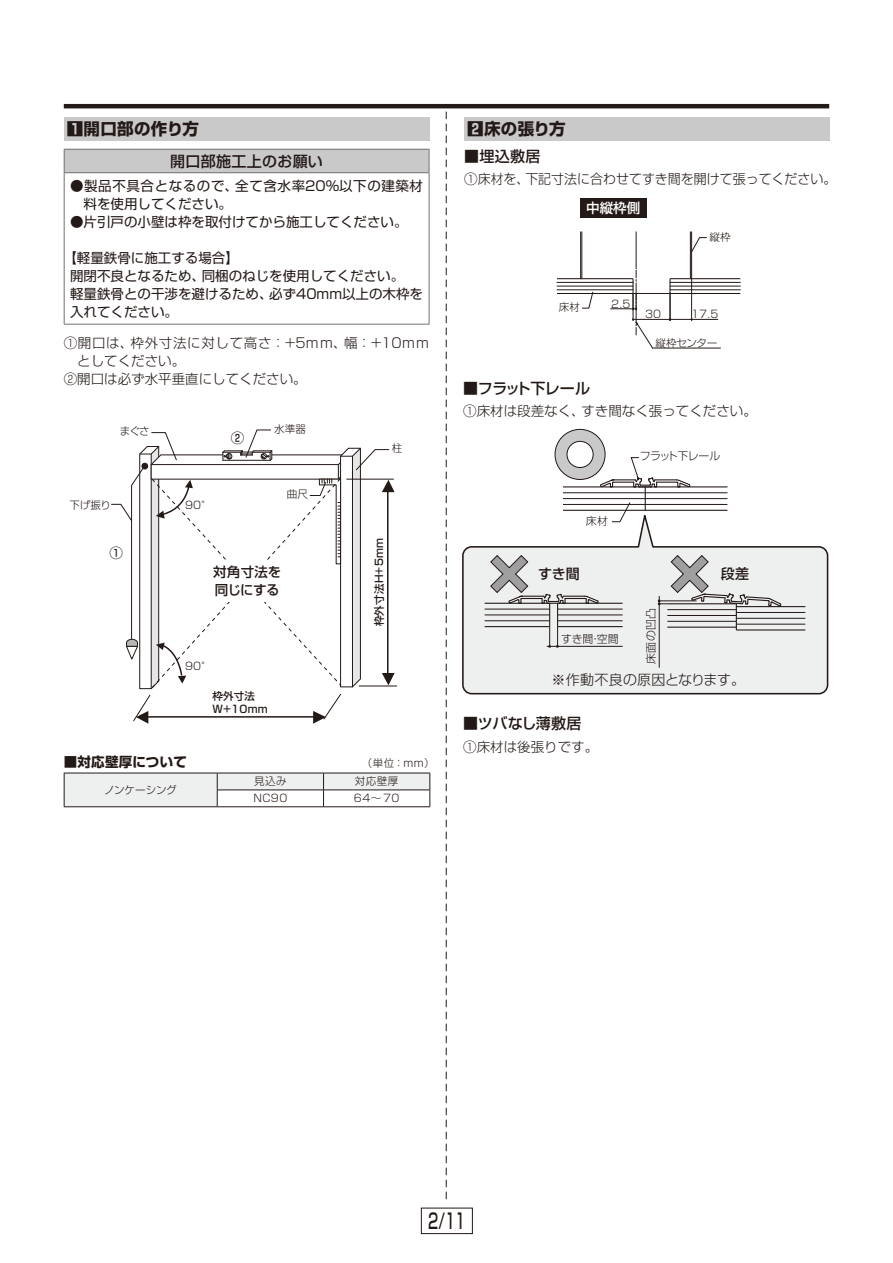
<style>
.page{position:relative;width:893px;height:1263px;background:#fff}
.page>*{position:absolute;margin:0;border:0;box-sizing:border-box;transform-origin:0 0}
.t1{font:21px "Shin Go Pro Medium 90 msp RKSJ H";color:#231916;scale:.64 1}
.t2{font:16.5px "Shin Go Pro Bold 90 msp RKSJ H";letter-spacing:.02em;color:#231916}
.t3{font:15px "Shin Go Pro Medium 90 msp RKSJ H";letter-spacing:.02em;color:#231916}
.t4{font:15px "Shin Go Pro Medium 90 msp RKSJ H";letter-spacing:-.03em;color:#231916}
.t5{font:15px "Shin Go Pro Medium 90 msp RKSJ H";letter-spacing:-.01em;color:#231916}
.t6{font:13.95px "Shin Go Pro Light 90 msp RKSJ H";letter-spacing:.02em;color:#231916}
.t7{font:13.95px "Shin Go Pro Medium 90 msp RKSJ H";color:#231916}
.t8{font:13.5px/18px "Shin Go Pro Regular 90 msp RKSJ H";color:#231916}
.t9{font:13.5px "Shin Go Pro Light 90 msp RKSJ H";color:#231916}
.t10{font:13.5px/18px "Shin Go Pro Regular 90 msp RKSJ H";letter-spacing:.045em;color:#231916}
.t11{font:13.5px "Shin Go Pro Light 90 msp RKSJ H";letter-spacing:.05em;color:#231916}
.t12{font:13.5px/18px "Shin Go Pro Medium 90 msp RKSJ H";letter-spacing:-.015em;color:#231916}
.t13{font:13.5px "Shin Go Pro Bold 90 msp RKSJ H";letter-spacing:.02em;color:#231916}
.t14{font:13.5px "Shin Go Pro Medium 90 msp RKSJ H";color:#fff}
.t15{font:10.95px "Shin Go Pro Light 90 msp RKSJ H";letter-spacing:-.01em;color:#231916}
.t16{font:10.95px "Shin Go Pro Light 90 msp RKSJ H";letter-spacing:-.04em;color:#231916}
.t17{font:10.5px "Shin Go Pro Light 90 msp RKSJ H";letter-spacing:.02em;color:#231916}
.t18{font:10.5px/12.6px "Shin Go Pro Medium 90 msp RKSJ H";letter-spacing:.02em;color:#231916}
.t19{font:10.5px "Shin Go Pro Light 90 msp RKSJ H";letter-spacing:-.015em;color:#231916}
</style>
<div class="page">
<hr style="left:64px;top:104px;width:765px;height:4px;background:#231916">
<svg style="left:64px;top:773px;width:366px;height:34px"></svg>
<hr style="left:217px;top:806px;width:213px;height:1px;background:#231916">
<hr style="left:359px;top:686px;width:38px;height:1px;background:#231916">
<svg style="left:111px;top:429px;width:284px;height:295px"></svg>
<div style="left:64px;top:117px;width:365px;height:23px;background:#c9c9ca"></div>
<div style="left:464px;top:117px;width:366px;height:23px;background:#c9c9ca"></div>
<div style="left:64px;top:149px;width:365px;height:24px;background:#c9c9ca"></div>
<hr style="left:64px;top:149px;width:365px;height:1px;background:#717171">
<svg style="left:64px;top:150px;width:1px;height:22px"></svg>
<svg style="left:429px;top:150px;width:1px;height:22px"></svg>
<hr style="left:64px;top:172px;width:365px;height:1px;background:#717171">
<hr style="left:64px;top:173px;width:1px;height:151px;background:#717171">
<hr style="left:429px;top:173px;width:1px;height:151px;background:#717171">
<hr style="left:64px;top:324px;width:365px;height:1px;background:#717171">
<svg style="left:692px;top:237px;width:15px;height:15px"></svg>
<svg style="left:582px;top:291px;width:11px;height:18px"></svg>
<div style="left:580px;top:198px;width:66px;height:19px;background:#231916"></div>
<hr style="left:557px;top:278px;width:76px;height:1px;background:#231916">
<hr style="left:557px;top:282px;width:76px;height:1px;background:#231916">
<hr style="left:557px;top:286px;width:76px;height:1px;background:#231916">
<hr style="left:557px;top:290px;width:76px;height:1px;background:#231916">
<hr style="left:633px;top:293px;width:37px;height:1px;background:#231916">
<hr style="left:670px;top:293px;width:70px;height:1px;background:#231916">
<hr style="left:670px;top:278px;width:70px;height:1px;background:#231916">
<hr style="left:670px;top:282px;width:70px;height:1px;background:#231916">
<hr style="left:670px;top:286px;width:70px;height:1px;background:#231916">
<hr style="left:670px;top:290px;width:70px;height:1px;background:#231916">
<hr style="left:557px;top:293px;width:76px;height:1px;background:#231916">
<hr style="left:580px;top:232px;width:1px;height:47px;background:#231916">
<hr style="left:582px;top:232px;width:1px;height:47px;background:#231916">
<hr style="left:691px;top:232px;width:1px;height:47px;background:#231916">
<hr style="left:690px;top:232px;width:1px;height:47px;background:#231916">
<hr style="left:636px;top:232px;width:1px;height:37px;background:#231916">
<hr style="left:633px;top:319px;width:37px;height:1px;background:#231916">
<svg style="left:668px;top:279px;width:50px;height:42px"></svg>
<hr style="left:653px;top:348px;width:67px;height:1px;background:#231916">
<svg style="left:611px;top:270px;width:42px;height:79px"></svg>
<hr style="left:563px;top:504px;width:164px;height:1px;background:#231916">
<hr style="left:563px;top:498px;width:164px;height:1px;background:#231916">
<hr style="left:563px;top:486px;width:164px;height:1px;background:#231916">
<hr style="left:563px;top:492px;width:164px;height:1px;background:#231916">
<svg style="left:462px;top:509px;width:367px;height:186px"></svg>
<hr style="left:485px;top:626px;width:65px;height:1px;background:#231916">
<hr style="left:485px;top:620px;width:65px;height:1px;background:#231916">
<hr style="left:485px;top:615px;width:65px;height:1px;background:#231916">
<hr style="left:485px;top:603px;width:65px;height:1px;background:#231916">
<hr style="left:485px;top:609px;width:65px;height:1px;background:#231916">
<hr style="left:558px;top:626px;width:65px;height:1px;background:#231916">
<hr style="left:558px;top:620px;width:65px;height:1px;background:#231916">
<hr style="left:558px;top:615px;width:65px;height:1px;background:#231916">
<hr style="left:558px;top:603px;width:65px;height:1px;background:#231916">
<hr style="left:558px;top:609px;width:65px;height:1px;background:#231916">
<hr style="left:736px;top:629px;width:69px;height:1px;background:#231916">
<hr style="left:736px;top:624px;width:69px;height:1px;background:#231916">
<hr style="left:736px;top:618px;width:69px;height:1px;background:#231916">
<hr style="left:736px;top:606px;width:69px;height:1px;background:#231916">
<hr style="left:736px;top:612px;width:69px;height:1px;background:#231916">
<hr style="left:659px;top:601px;width:1px;height:67px;background:#231916">
<hr style="left:547px;top:646px;width:76px;height:1px;background:#231916">
<svg style="left:555px;top:429px;width:135px;height:93px"></svg>
<div style="left:567px;top:441px;width:26px;height:27px;border:1px solid #231916;border-radius:50%"></div>
<div style="left:555px;top:429px;width:50px;height:51px;border:1px solid #231916;border-radius:50%"></div>
<svg style="left:490px;top:554px;width:110px;height:94px;background:#d4d4d4"></svg>
<svg style="left:658px;top:554px;width:124px;height:76px;background:#d0d0d0"></svg>
<svg style="left:446px;top:112px;width:1px;height:1087px"></svg>
<div style="left:421px;top:1208px;width:52px;height:26px;border:1px solid #231916"></div>
<p class="t2" style="left:67px;top:122px;width:134px">1開口部の作り方</p>
<p class="t2" style="left:467px;top:122px;width:100px">2床の張り方</p>
<p class="t3" style="left:170px;top:155px;width:154px">開口部施工上のお願い</p>
<p class="t10" style="left:84px;top:178px;width:341px;text-indent:-14px">●製品不具合となるので、全て含水率20%以下の建築材料を使用してください。</p>
<p class="t8" style="left:70px;top:214px;width:339px">●片引戸の小壁は枠を取付けてから施工してください。</p>
<p class="t8" style="left:70px;top:250px;width:354px;text-indent:-7px">【軽量鉄骨に施工する場合】<br>開閉不良となるため、同梱のねじを使用してください。<br>軽量鉄骨との干渉を避けるため、必ず40mm以上の木枠を入れてください。</p>
<p class="t3" style="left:464px;top:151px;width:78px">■埋込敷居</p>
<p class="t9" style="left:464px;top:174px;width:374px">①床材を、下記寸法に合わせてすき間を開けて張ってください。</p>
<p class="t14" style="left:586px;top:202px;width:55px">中縦枠側</p>
<p class="t17" style="left:709px;top:233px;width:23px">縦枠</p>
<p class="t17" style="left:611px;top:300px;width:21px">2.5</p>
<p class="t17" style="left:559px;top:303px;width:23px">床材</p>
<p class="t17" style="left:645px;top:310px;width:18px">30</p>
<p class="t17" style="left:691px;top:310px;width:29px">17.5</p>
<p class="t11" style="left:64px;top:338px;width:367px">①開口は、枠外寸法に対して高さ：+5ｍｍ、幅：+10ｍｍ</p>
<p class="t9" style="left:77px;top:356px;width:109px">としてください。</p>
<p class="t9" style="left:64px;top:374px;width:244px">②開口は必ず水平垂直にしてください。</p>
<p class="t17" style="left:120px;top:427px;width:31px">まぐさ</p>
<p class="t17" style="left:69px;top:501px;width:43px">下げ振り</p>
<p class="t12" style="left:109px;top:545px;width:15px">①</p>
<p class="t17" style="left:185px;top:501px;width:28px">90°</p>
<p class="t12" style="left:231px;top:430px;width:15px">②</p>
<p class="t17" style="left:274px;top:425px;width:33px">水準器</p>
<p class="t17" style="left:287px;top:490px;width:23px">曲尺</p>
<p class="t12" style="left:213px;top:565px;width:70px">対角寸法を同じにする</p>
<p class="t17" style="left:185px;top:662px;width:28px">90°</p>
<p class="t18" style="left:212px;top:691px;width:57px">枠外寸法<br>W+10mm</p>
<p class="t17" style="left:392px;top:444px;width:12px">柱</p>
<p class="t18" style="left:374px;top:626px;width:90px;rotate:-90deg">枠外寸法H+5mm</p>
<p class="t13" style="left:64px;top:757px;width:125px">■対応壁厚について</p>
<p class="t19" style="left:104px;top:786px;width:74px">ノンケーシング</p>
<p class="t17" style="left:362px;top:759px;width:74px">（単位：mm）</p>
<p class="t17" style="left:254px;top:777px;width:34px">見込み</p>
<p class="t17" style="left:355px;top:777px;width:45px">対応壁厚</p>
<p class="t17" style="left:253px;top:794px;width:36px">NC90</p>
<p class="t17" style="left:354px;top:794px;width:47px">64～70</p>
<p class="t4" style="left:463px;top:383px;width:128px">■フラット下レール</p>
<p class="t17" style="left:655px;top:339px;width:64px">縦枠センター</p>
<p class="t9" style="left:463px;top:406px;width:295px">①床材は段差なく、すき間なく張ってください。</p>
<p class="t15" style="left:586px;top:517px;width:24px">床材</p>
<p class="t16" style="left:640px;top:452px;width:82px">フラット下レール</p>
<p class="t7" style="left:538px;top:568px;width:43px">すき間</p>
<p class="t7" style="left:721px;top:568px;width:30px">段差</p>
<p class="t15" style="left:561px;top:634px;width:59px">すき間・空間</p>
<p class="t15" style="left:647px;top:664px;width:57px;rotate:-90deg">床面の凹凸</p>
<p class="t6" style="left:551px;top:675px;width:195px">※作動不良の原因となります。</p>
<p class="t5" style="left:463px;top:718px;width:120px">■ツバなし薄敷居</p>
<p class="t9" style="left:463px;top:741px;width:136px">①床材は後張りです。</p>
<h1 class="t1" style="left:428px;top:1213px;width:60px">2/11</h1>
</div>
